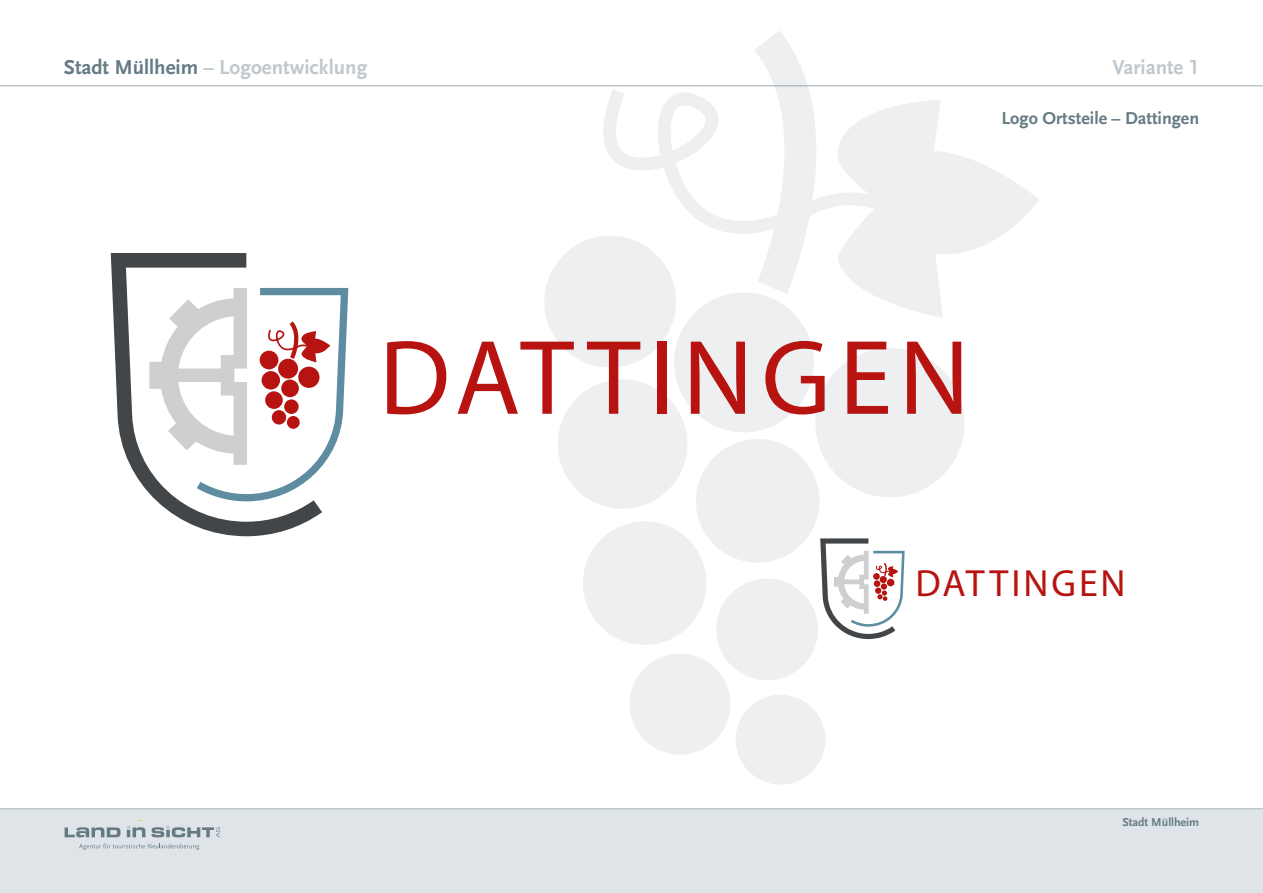
<style>
.page{position:relative;width:1263px;height:893px;background:#fff}
.page>*{position:absolute;margin:0;border:0;box-sizing:border-box;transform-origin:0 0}
.t1{font:106.95px "Myriad Pro";letter-spacing:.075em;color:#b61311}
.t2{font:37.95px "Myriad Pro";letter-spacing:.08em;color:#b61311}
.t3{font:700 21px "Scala Sans LF";color:#bfc8ce}
.t4{font:700 18px "Scala Sans LF";color:#657a83}
.t5{font:700 12px "Scala Sans LF";color:#657a83}
.s1{color:#657a83}
</style>
<div class="page">
<div style="left:0;top:808px;width:1263px;height:85px;background:#dee4e7"></div>
<hr style="left:0;top:85px;width:1263px;height:2px;background:#bfc8ce">
<hr style="left:0;top:808px;width:1263px;height:1px;background:#bfc8ce">
<svg style="left:65px;top:827px;width:56px;height:10px"></svg>
<svg style="left:152px;top:825px;width:68px;height:12px"></svg>
<svg style="left:79px;top:843px;width:120px;height:7px"></svg>
<svg style="left:127px;top:825px;width:18px;height:12px"></svg>
<div style="left:544px;top:236px;width:132px;height:131px;background:#edeff0;border-radius:50%"></div>
<div style="left:674px;top:292px;width:140px;height:140px;background:#edeff0;border-radius:50%"></div>
<div style="left:696px;top:439px;width:123px;height:124px;background:#edeff0;border-radius:50%"></div>
<div style="left:558px;top:379px;width:129px;height:130px;background:#edeff0;border-radius:50%"></div>
<div style="left:583px;top:521px;width:123px;height:124px;background:#edeff0;border-radius:50%"></div>
<div style="left:716px;top:579px;width:102px;height:101px;background:#edeff0;border-radius:50%"></div>
<div style="left:736px;top:695px;width:89px;height:89px;background:#edeff0;border-radius:50%"></div>
<div style="left:629px;top:654px;width:101px;height:101px;background:#edeff0;border-radius:50%"></div>
<div style="left:815px;top:348px;width:149px;height:149px;background:#edeff0;border-radius:50%"></div>
<svg style="left:566px;top:31px;width:474px;height:289px"></svg>
<svg style="left:111px;top:253px;width:211px;height:283px"></svg>
<svg style="left:149px;top:288px;width:199px;height:213px"></svg>
<svg style="left:820px;top:538px;width:85px;height:101px"></svg>
<p class="t3" style="left:64px;top:55px;width:305px"><span class="s1">Stadt Müllheim</span> – Logoentwicklung</p>
<p class="t3" style="left:1113px;top:55px;width:88px">Variante 1</p>
<p class="t4" style="left:1001px;top:108px;width:199px">Logo Ortsteile – Dattingen</p>
<h1 class="t1" style="left:379px;top:312px;width:592px">DATTINGEN</h1>
<h2 class="t2" style="left:915px;top:559px;width:211px">DATTINGEN</h2>
<p class="t5" style="left:1122px;top:815px;width:78px">Stadt Müllheim</p>
</div>
